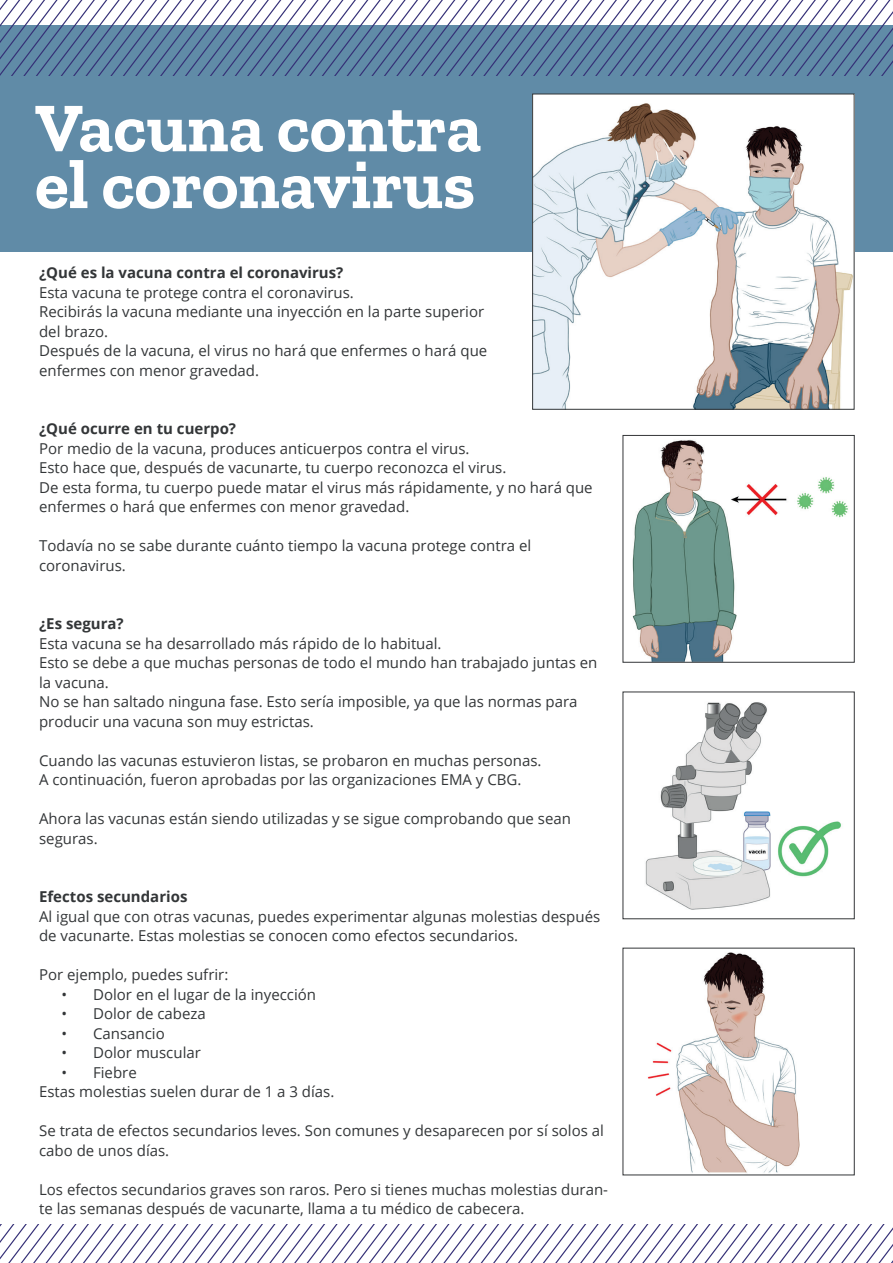
<style>
.page{position:relative;width:893px;height:1263px;background:#fff}
.page>*{position:absolute;margin:0;border:0;box-sizing:border-box;transform-origin:0 0}
.t1{font:700 69.75px/56.8px "Zilla Slab";color:#fff}
.t2{font:15px/19.5px "Open Sans";color:#333638}
.t3{font:700 15px "Open Sans";color:#333638}
</style>
<div class="page">
<div style="left:0;top:26px;width:893px;height:226px;background:#608ba7"></div>
<svg style="left:0;top:0;width:893px;height:75px"></svg>
<svg style="left:0;top:1225px;width:893px;height:38px"></svg>
<img style="left:534px;top:96px;width:318px;height:312px">
<div style="left:532px;top:94px;width:322px;height:316px;border:1px solid #333638"></div>
<img style="left:632px;top:439px;width:216px;height:222px">
<div style="left:623px;top:435px;width:232px;height:228px;border:1px solid #333638"></div>
<img style="left:645px;top:702px;width:196px;height:208px">
<img style="left:647px;top:952px;width:153px;height:221px">
<h1 class="t1" style="left:35px;top:100px;width:448px">Vacuna contra el coronavirus</h1>
<p class="t3" style="left:39px;top:262px;width:306px">¿Qué es la vacuna contra el coronavirus?</p>
<p class="t2" style="left:39px;top:282px;width:450px">Esta vacuna te protege contra el coronavirus.<br>Recibirás la vacuna mediante una inyección en la parte superior del brazo.<br>Después de la vacuna, el virus no hará que enfermes o hará que enfermes con menor gravedad.</p>
<p class="t3" style="left:39px;top:418px;width:199px">¿Qué ocurre en tu cuerpo?</p>
<p class="t2" style="left:39px;top:438px;width:555px">Por medio de la vacuna, produces anticuerpos contra el virus.<br>Esto hace que, después de vacunarte, tu cuerpo reconozca el virus.<br>De esta forma, tu cuerpo puede matar el virus más rápidamente, y no hará que enfermes o hará que enfermes con menor gravedad.</p>
<p class="t2" style="left:39px;top:536px;width:494px">Todavía no se sabe durante cuánto tiempo la vacuna protege contra el coronavirus.</p>
<p class="t3" style="left:39px;top:613px;width:86px">¿Es segura?</p>
<p class="t2" style="left:39px;top:633px;width:560px">Esta vacuna se ha desarrollado más rápido de lo habitual.<br>Esto se debe a que muchas personas de todo el mundo han trabajado juntas en la vacuna.<br>No se han saltado ninguna fase. Esto sería imposible, ya que las normas para producir una vacuna son muy estrictas.</p>
<p class="t2" style="left:39px;top:750px;width:504px">Cuando las vacunas estuvieron listas, se probaron en muchas personas.<br>A continuación, fueron aprobadas por las organizaciones EMA y CBG.</p>
<p class="t2" style="left:39px;top:809px;width:533px">Ahora las vacunas están siendo utilizadas y se sigue comprobando que sean seguras.</p>
<p class="t3" style="left:39px;top:886px;width:150px">Efectos secundarios</p>
<p class="t2" style="left:39px;top:906px;width:563px">Al igual que con otras vacunas, puedes experimentar algunas molestias después de vacunarte. Estas molestias se conocen como efectos secundarios.</p>
<p class="t2" style="left:39px;top:965px;width:191px">Por ejemplo, puedes sufrir:</p>
<p class="t2" style="left:62px;top:984px;width:256px">• Dolor en el lugar de la inyección</p>
<p class="t2" style="left:62px;top:1004px;width:146px">• Dolor de cabeza</p>
<p class="t2" style="left:62px;top:1023px;width:105px">• Cansancio</p>
<p class="t2" style="left:62px;top:1043px;width:141px">• Dolor muscular</p>
<p class="t2" style="left:39px;top:1062px;width:297px;text-indent:22px">• Fiebre<br>Estas molestias suelen durar de 1 a 3 días.</p>
<p class="t2" style="left:39px;top:1121px;width:566px">Se trata de efectos secundarios leves. Son comunes y desaparecen por sí solos al cabo de unos días.</p>
<p class="t2" style="left:39px;top:1179px;width:570px">Los efectos secundarios graves son raros. Pero si tienes muchas molestias duran&shy;te las semanas después de vacunarte, llama a tu médico de cabecera.</p>
</div>
